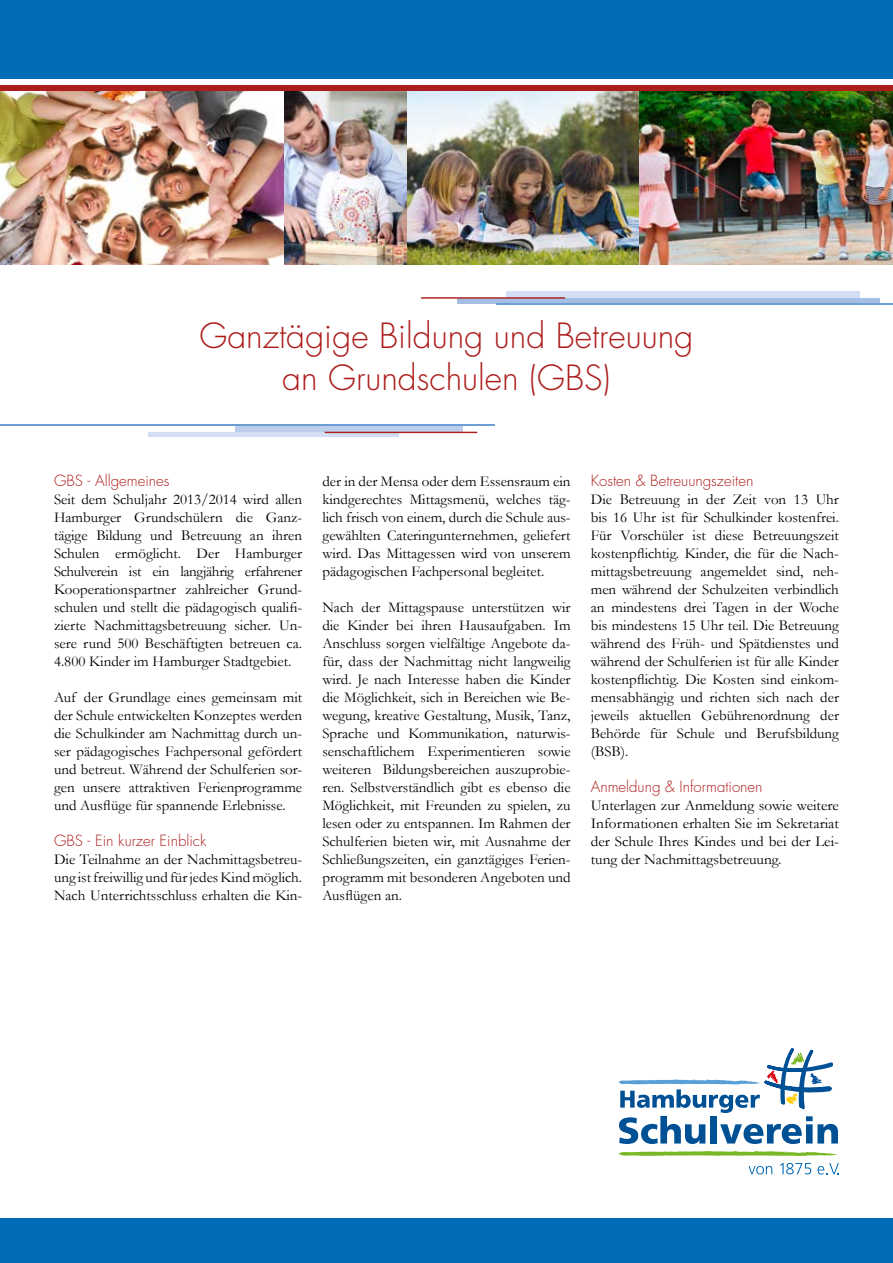
<style>
.page{position:relative;width:893px;height:1263px;background:#fff}
.page>*{position:absolute;margin:0;border:0;box-sizing:border-box;transform-origin:0 0}
.t1{font:300 33.75px/42.3px "Futura";color:#ac1e1c;text-align:center}
.t2{font:15px/18px "Garamond";color:#000;text-align:justify}
.t3{font:300 15px "Futura";color:#ac1e1c}
</style>
<div class="page">
<img style="left:638px;top:90px;width:255px;height:174px">
<img style="left:0;top:90px;width:284px;height:174px">
<img style="left:284px;top:90px;width:354px;height:174px">
<div style="left:0;top:0;width:893px;height:78px;background:#006bb6"></div>
<div style="left:0;top:1218px;width:893px;height:45px;background:#006bb6"></div>
<div style="left:0;top:85px;width:893px;height:5px;background:#ac1e1c"></div>
<svg style="left:749px;top:1166px;width:23px;height:8px"></svg>
<svg style="left:780px;top:1163px;width:31px;height:11px"></svg>
<svg style="left:817px;top:1163px;width:22px;height:11px"></svg>
<svg style="left:619px;top:1151px;width:219px;height:5px"></svg>
<svg style="left:619px;top:1048px;width:219px;height:96px"></svg>
<div style="left:235px;top:425px;width:228px;height:8px;background:#bcceeb"></div>
<hr style="left:149px;top:433px;width:250px;height:4px;background:#d3def2">
<hr style="left:0;top:424px;width:494px;height:1px;background:#6d9fd5">
<hr style="left:325px;top:432px;width:152px;height:1px;background:#ac1e1c">
<div style="left:506px;top:291px;width:353px;height:12px;background:#d3def2"></div>
<div style="left:457px;top:298px;width:422px;height:5px;background:#a4bee4"></div>
<hr style="left:421px;top:297px;width:144px;height:2px;background:#ac1e1c">
<hr style="left:497px;top:303px;width:396px;height:1px;background:#6d9fd5">
<h1 class="t1" style="left:200px;top:315px;width:495px">Ganztägige Bildung und Betreuung an Grundschulen (GBS)</h1>
<p class="t3" style="left:54px;top:471px;width:117px">GBS - Allgemeines</p>
<p class="t2" style="left:54px;top:490px;width:250px">Seit dem Schuljahr 2013/2014 wird allen Hamburger Grundschülern die Ganz&shy;tägige Bildung und Betreuung an ihren Schulen ermöglicht. Der Hamburger Schulverein ist ein langjährig erfahrener Kooperationspartner zahlreicher Grund&shy;schulen und stellt die pädagogisch qualifi&shy;zierte Nachmittagsbetreuung sicher. Un&shy;sere rund 500 Beschäftigten betreuen ca.<br>4.800 Kinder im Hamburger Stadtgebiet.</p>
<p class="t2" style="left:54px;top:688px;width:250px">Auf der Grundlage eines gemeinsam mit der Schule entwickelten Konzeptes werden die Schulkinder am Nachmittag durch un&shy;ser pädagogisches Fachpersonal gefördert und betreut. Während der Schulferien sor&shy;gen unsere attraktiven Ferienprogramme und Ausflüge für spannende Erlebnisse.</p>
<p class="t3" style="left:54px;top:831px;width:154px">GBS - Ein kurzer Einblick</p>
<p class="t2" style="left:54px;top:850px;width:250px">Die Teilnahme an der Nachmittagsbetreu&shy;ung ist freiwillig und für jedes Kind möglich.<br>Nach Unterrichtsschluss erhalten die Kin-</p>
<p class="t2" style="left:322px;top:472px;width:250px">der in der Mensa oder dem Essensraum ein kindgerechtes Mittagsmenü, welches täg&shy;lich frisch von einem, durch die Schule aus&shy;gewählten Cateringunternehmen, geliefert wird. Das Mittagessen wird von unserem pädagogischen Fachpersonal begleitet.</p>
<p class="t2" style="left:322px;top:598px;width:250px">Nach der Mittagspause unterstützen wir die Kinder bei ihren Hausaufgaben. Im Anschluss sorgen vielfältige Angebote da&shy;für, dass der Nachmittag nicht langweilig wird. Je nach Interesse haben die Kinder die Möglichkeit, sich in Bereichen wie Be&shy;wegung, kreative Gestaltung, Musik, Tanz, Sprache und Kommunikation, naturwis&shy;senschaftlichem Experimentieren sowie weiteren Bildungsbereichen auszuprobie&shy;ren. Selbstverständlich gibt es ebenso die Möglichkeit, mit Freunden zu spielen, zu lesen oder zu entspannen. Im Rahmen der Schulferien bieten wir, mit Ausnahme der Schließungszeiten, ein ganztägiges Ferien&shy;programm mit besonderen Angeboten und Ausflügen an.</p>
<p class="t3" style="left:591px;top:471px;width:164px">Kosten &amp; Betreuungszeiten</p>
<p class="t2" style="left:591px;top:490px;width:250px">Die Betreuung in der Zeit von 13 Uhr bis 16 Uhr ist für Schulkinder kostenfrei.<br>Für Vorschüler ist diese Betreuungszeit kostenpflichtig. Kinder, die für die Nach&shy;mittagsbetreuung angemeldet sind, neh&shy;men während der Schulzeiten verbindlich an mindestens drei Tagen in der Woche bis mindestens 15 Uhr teil. Die Betreuung während des Früh- und Spätdienstes und während der Schulferien ist für alle Kinder kostenpflichtig. Die Kosten sind einkom&shy;mensabhängig und richten sich nach der jeweils aktuellen Gebührenordnung der Behörde für Schule und Berufsbildung (BSB).</p>
<p class="t3" style="left:591px;top:777px;width:173px">Anmeldung &amp; Informationen</p>
<p class="t2" style="left:591px;top:796px;width:250px">Unterlagen zur Anmeldung sowie weitere Informationen erhalten Sie im Sekretariat der Schule Ihres Kindes und bei der Lei&shy;tung der Nachmittagsbetreuung.</p>
</div>
